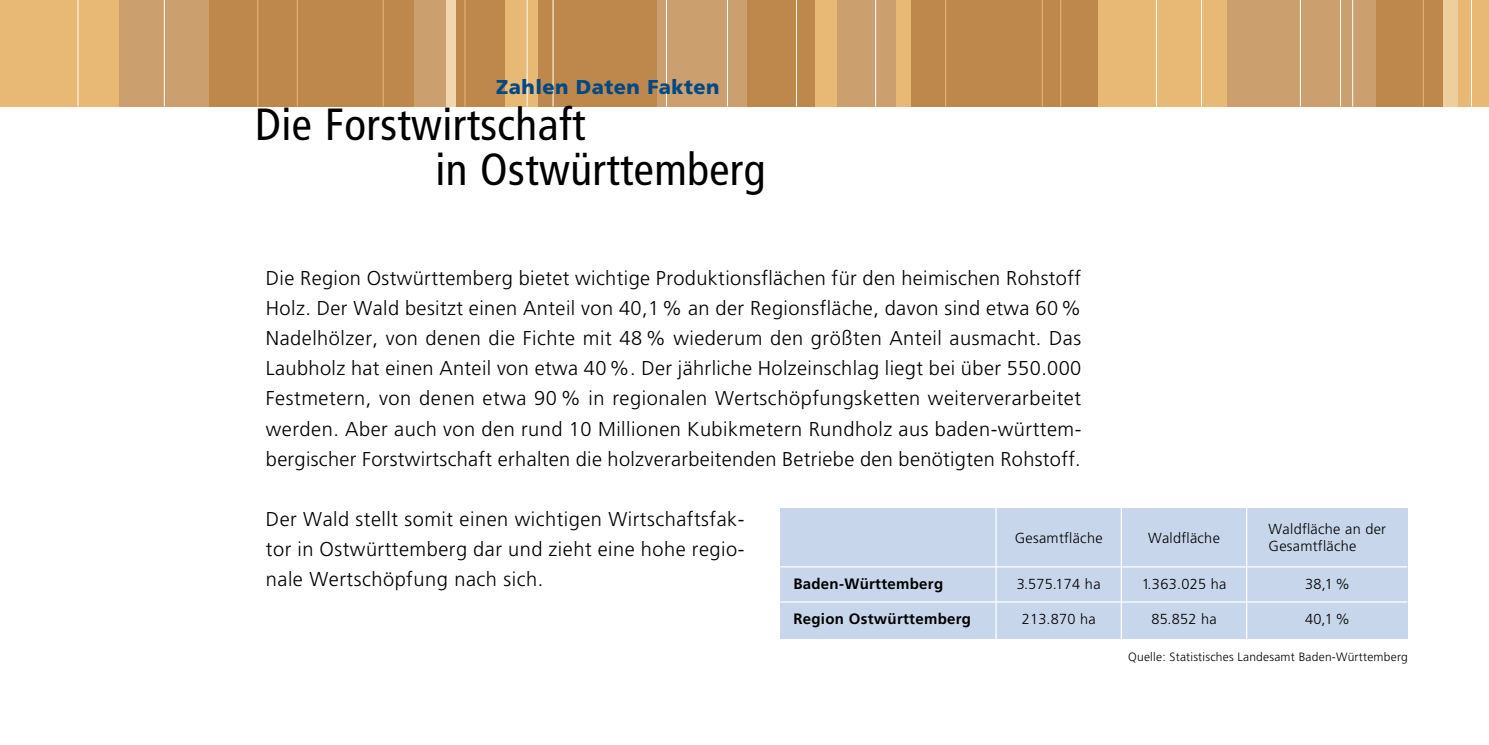
<style>
.page{position:relative;width:1489px;height:745px;background:#fff}
.page>*{position:absolute;margin:0;border:0;box-sizing:border-box;transform-origin:0 0}
.t1{font:condensed 45px/45px "Frutiger";letter-spacing:.01em;color:#000}
.t2{font:300 20px/30px "Frutiger";letter-spacing:.02em;color:#000;text-align:justify}
.t3{font:900 20px "Frutiger";letter-spacing:.02em;color:#004885}
.t4{font:700 15px "Frutiger";letter-spacing:.02em;color:#000}
.t5{font:300 14.5px/17px "Frutiger";letter-spacing:.02em;color:#000}
.t6{font:300 12px "Frutiger";letter-spacing:.02em;color:#000}
</style>
<div class="page">
<hr style="left:1488px;top:0;width:1px;height:106px;background:#e7b974">
<div style="left:208px;top:0;width:206px;height:106px;background:#be884d"></div>
<div style="left:414px;top:0;width:32px;height:106px;background:#cba06e"></div>
<div style="left:446px;top:0;width:10px;height:106px;background:#f2d6ad"></div>
<div style="left:0;top:0;width:119px;height:106px;background:#e7b974"></div>
<div style="left:456px;top:0;width:49px;height:106px;background:#be884d"></div>
<div style="left:1375px;top:0;width:68px;height:106px;background:#be884d"></div>
<div style="left:505px;top:0;width:33px;height:106px;background:#e7b974"></div>
<div style="left:119px;top:0;width:89px;height:106px;background:#cba06e"></div>
<div style="left:746px;top:0;width:69px;height:106px;background:#be884d"></div>
<div style="left:837px;top:0;width:59px;height:106px;background:#cba06e"></div>
<div style="left:815px;top:0;width:22px;height:106px;background:#e7b974"></div>
<div style="left:896px;top:0;width:15px;height:106px;background:#e7b974"></div>
<div style="left:1443px;top:0;width:14px;height:106px;background:#efce9e"></div>
<div style="left:538px;top:0;width:119px;height:106px;background:#be884d"></div>
<div style="left:1226px;top:0;width:97px;height:106px;background:#cba06e"></div>
<div style="left:1457px;top:0;width:31px;height:106px;background:#e7b974"></div>
<div style="left:911px;top:0;width:187px;height:106px;background:#be884d"></div>
<div style="left:1098px;top:0;width:128px;height:106px;background:#e7b974"></div>
<div style="left:657px;top:0;width:89px;height:106px;background:#cba06e"></div>
<div style="left:1323px;top:0;width:52px;height:106px;background:#cba06e"></div>
<hr style="left:297px;top:0;width:1px;height:106px;background:#e7b974">
<hr style="left:257px;top:0;width:1px;height:106px;background:#e7b974">
<hr style="left:164px;top:0;width:1px;height:106px;background:#fff">
<hr style="left:77px;top:0;width:1px;height:106px;background:#fff">
<hr style="left:382px;top:0;width:1px;height:106px;background:#e7b974">
<hr style="left:464px;top:0;width:1px;height:106px;background:#e7b974">
<hr style="left:526px;top:0;width:1px;height:106px;background:#fff">
<hr style="left:552px;top:0;width:1px;height:106px;background:#fff">
<hr style="left:666px;top:0;width:1px;height:106px;background:#fff">
<hr style="left:727px;top:0;width:1px;height:106px;background:#fff">
<hr style="left:796px;top:0;width:1px;height:106px;background:#fff">
<hr style="left:875px;top:0;width:1px;height:106px;background:#fff">
<hr style="left:945px;top:0;width:1px;height:106px;background:#e7b974">
<hr style="left:1041px;top:0;width:1px;height:106px;background:#e7b974">
<hr style="left:1060px;top:0;width:1px;height:106px;background:#e7b974">
<hr style="left:1155px;top:0;width:1px;height:106px;background:#fff">
<hr style="left:1200px;top:0;width:1px;height:106px;background:#fff">
<hr style="left:1299px;top:0;width:1px;height:106px;background:#fff">
<hr style="left:1339px;top:0;width:1px;height:106px;background:#fff">
<hr style="left:1351px;top:0;width:1px;height:106px;background:#fff">
<hr style="left:1470px;top:0;width:1px;height:106px;background:#fff">
<hr style="left:1422px;top:0;width:1px;height:106px;background:#e7b974">
<div style="left:780px;top:507px;width:627px;height:130px;background:#c8d6eb"></div>
<hr style="left:1120px;top:507px;width:1px;height:135px;background:#fff">
<hr style="left:1245px;top:507px;width:2px;height:135px;background:#fff">
<hr style="left:779px;top:566px;width:628px;height:1px;background:#fff">
<hr style="left:779px;top:601px;width:628px;height:1px;background:#fff">
<hr style="left:995px;top:507px;width:1px;height:135px;background:#fff">
<p class="t3" style="left:496px;top:74px;width:224px">Zahlen Daten Fakten</p>
<h1 class="t1" style="left:435px;top:102px;width:331px;text-indent:-180px">Die Forstwirtschaft<br>in Ostwürttemberg</h1>
<p class="t2" style="left:266px;top:263px;width:817px">Die Region Ostwürttemberg bietet wichtige Produktionsflächen für den heimischen Rohstoff Holz. Der Wald besitzt einen Anteil von 40,1% an der Regionsfläche, davon sind etwa 60% Nadelhölzer, von denen die Fichte mit 48 % wiederum den größten Anteil ausmacht. Das Laubholz hat einen Anteil von etwa 40%. Der jährliche Holzeinschlag liegt bei über 550.000<br>Festmetern, von denen etwa 90 % in regionalen Wertschöpfungsketten weiterverarbeitet werden. Aber auch von den rund 10 Millionen Kubikmetern Rundholz aus baden-württem&shy;bergischer Forstwirtschaft erhalten die holzverarbeitenden Betriebe den benötigten Rohstoff.</p>
<p class="t2" style="left:266px;top:503px;width:480px">Der Wald stellt somit einen wichtigen Wirtschaftsfak&shy;tor in Ostwürttemberg dar und zieht eine hohe regio&shy;nale Wertschöpfung nach sich.</p>
<p class="t4" style="left:793px;top:574px;width:151px">Baden-Württemberg</p>
<p class="t4" style="left:793px;top:609px;width:179px">Region Ostwürttemberg</p>
<p class="t5" style="left:1014px;top:529px;width:89px">Gesamtfläche</p>
<p class="t5" style="left:1147px;top:529px;width:73px">Waldfläche</p>
<p class="t5" style="left:1016px;top:575px;width:85px">3.575.174 ha</p>
<p class="t5" style="left:1021px;top:610px;width:76px">213.870 ha</p>
<p class="t5" style="left:1141px;top:575px;width:86px">1.363.025 ha</p>
<p class="t5" style="left:1151px;top:610px;width:67px">85.852 ha</p>
<p class="t5" style="left:1268px;top:520px;width:119px">Waldfläche an der<br>Gesamtfläche</p>
<p class="t5" style="left:1304px;top:575px;width:46px">38,1%</p>
<p class="t5" style="left:1304px;top:610px;width:46px">40,1 %</p>
<p class="t6" style="left:1128px;top:649px;width:281px">Quelle: Statistisches Landesamt Baden-Württemberg</p>
</div>
